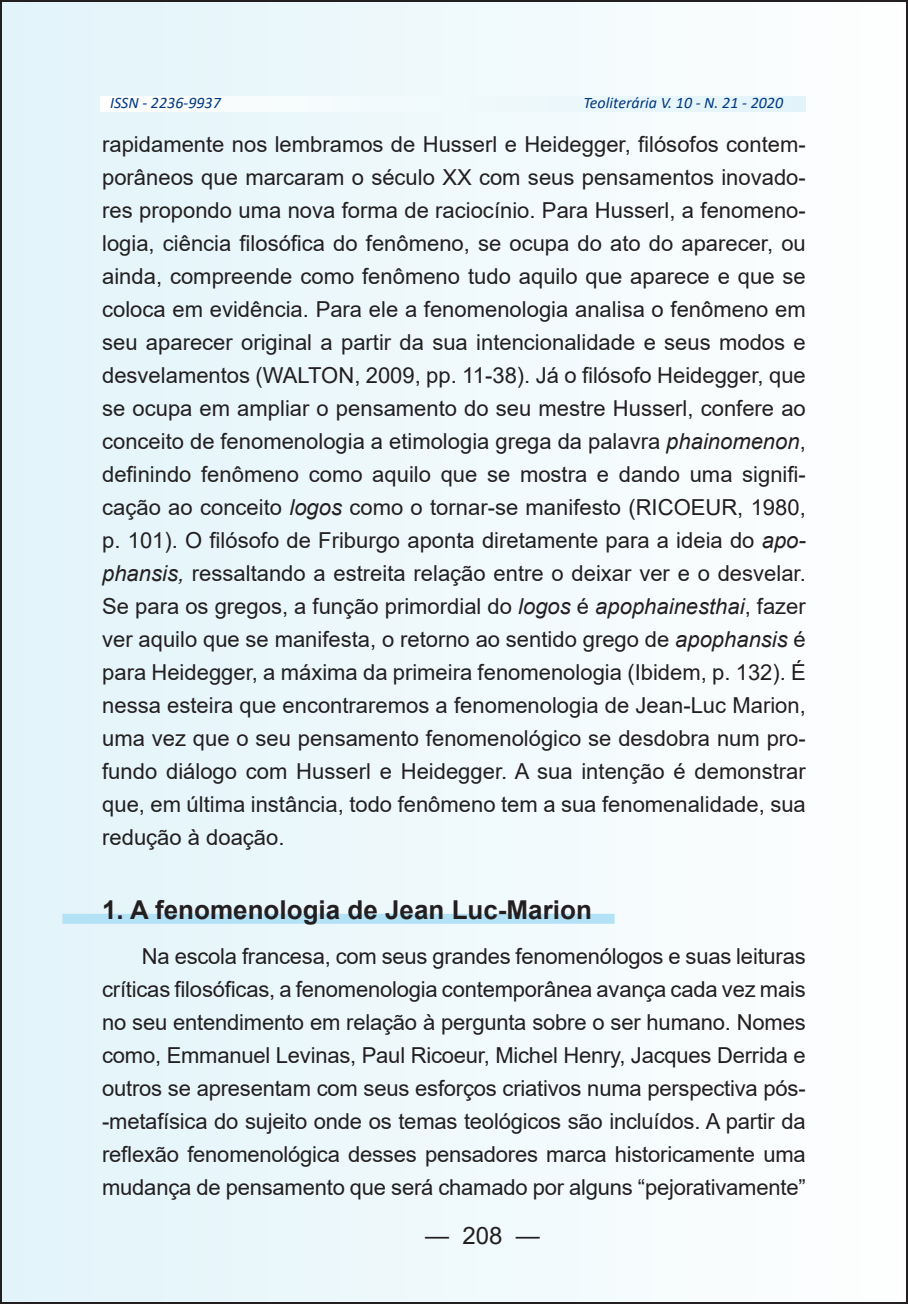
<style>
.page{position:relative;width:908px;height:1304px;background:#fff}
.page>*{position:absolute;margin:0;border:0;box-sizing:border-box;transform-origin:0 0}
.t1{font:700 26px "Arial";color:#231f20}
.t2{font:24px "Arial";color:#231f20}
.t3{font:22px/33px "Arial";letter-spacing:-.005em;color:#231f20;text-align:justify}
.t4{font:italic 16px "Calibri";color:#003882}
.s1{font-style:italic}
</style>
<div class="page">
<div style="left:1px;top:1px;width:905px;height:1302px;background:linear-gradient(to right,#e2f4fa,#fefefe)"></div>
<svg style="left:100px;top:96px;width:705px;height:15px"></svg>
<div style="left:62px;top:914px;width:552px;height:10px;background:#b3e2f6"></div>
<p class="t4" style="left:110px;top:92px;width:112px">ISSN - 2236-9937</p>
<p class="t4" style="left:583px;top:92px;width:201px">Teoliterária V. 10 - N. 21 - 2020</p>
<p class="t3" style="left:102px;top:128px;width:705px">rapidamente nos lembramos de Husserl e Heidegger, filósofos contem&shy;porâneos que marcaram o século XX com seus pensamentos inovado&shy;res propondo uma nova forma de raciocínio. Para Husserl, a fenomeno&shy;logia, ciência filosófica do fenômeno, se ocupa do ato do aparecer, ou ainda, compreende como fenômeno tudo aquilo que aparece e que se coloca em evidência. Para ele a fenomenologia analisa o fenômeno em seu aparecer original a partir da sua intencionalidade e seus modos e desvelamentos (WALTON, 2009, pp. 11-38). Já o filósofo Heidegger, que se ocupa em ampliar o pensamento do seu mestre Husserl, confere ao conceito de fenomenologia a etimologia grega da palavra <span class="s1">phainomenon</span>, definindo fenômeno como aquilo que se mostra e dando uma signifi&shy;cação ao conceito <span class="s1">logos</span> como o tornar-se manifesto (RICOEUR, 1980, p. 101). O filósofo de Friburgo aponta diretamente para a ideia do <span class="s1">apo&shy;phansis,</span> ressaltando a estreita relação entre o deixar ver e o desvelar.<br>Se para os gregos, a função primordial do <span class="s1">logos</span> é <span class="s1">apophainesthai</span>, fazer ver aquilo que se manifesta, o retorno ao sentido grego de <span class="s1">apophansis</span> é para Heidegger, a máxima da primeira fenomenologia (Ibidem, p. 132). É nessa esteira que encontraremos a fenomenologia de Jean-Luc Marion, uma vez que o seu pensamento fenomenológico se desdobra num pro&shy;fundo diálogo com Husserl e Heidegger. A sua intenção é demonstrar que, em última instância, todo fenômeno tem a sua fenomenalidade, sua redução à doação.</p>
<p class="t1" style="left:102px;top:892px;width:491px">1. A fenomenologia de Jean Luc-Marion</p>
<p class="t3" style="left:102px;top:939px;width:704px;text-indent:40px">Na escola francesa, com seus grandes fenomenólogos e suas leituras críticas filosóficas, a fenomenologia contemporânea avança cada vez mais no seu entendimento em relação à pergunta sobre o ser humano. Nomes como, Emmanuel Levinas, Paul Ricoeur, Michel Henry, Jacques Derrida e outros se apresentam com seus esforços criativos numa perspectiva pós--metafísica do sujeito onde os temas teológicos são incluídos. A partir da reflexão fenomenológica desses pensadores marca historicamente uma mudança de pensamento que será chamado por alguns “pejorativamente”</p>
<p class="t2" style="left:425px;top:1218px;width:116px">— 208 —</p>
</div>
